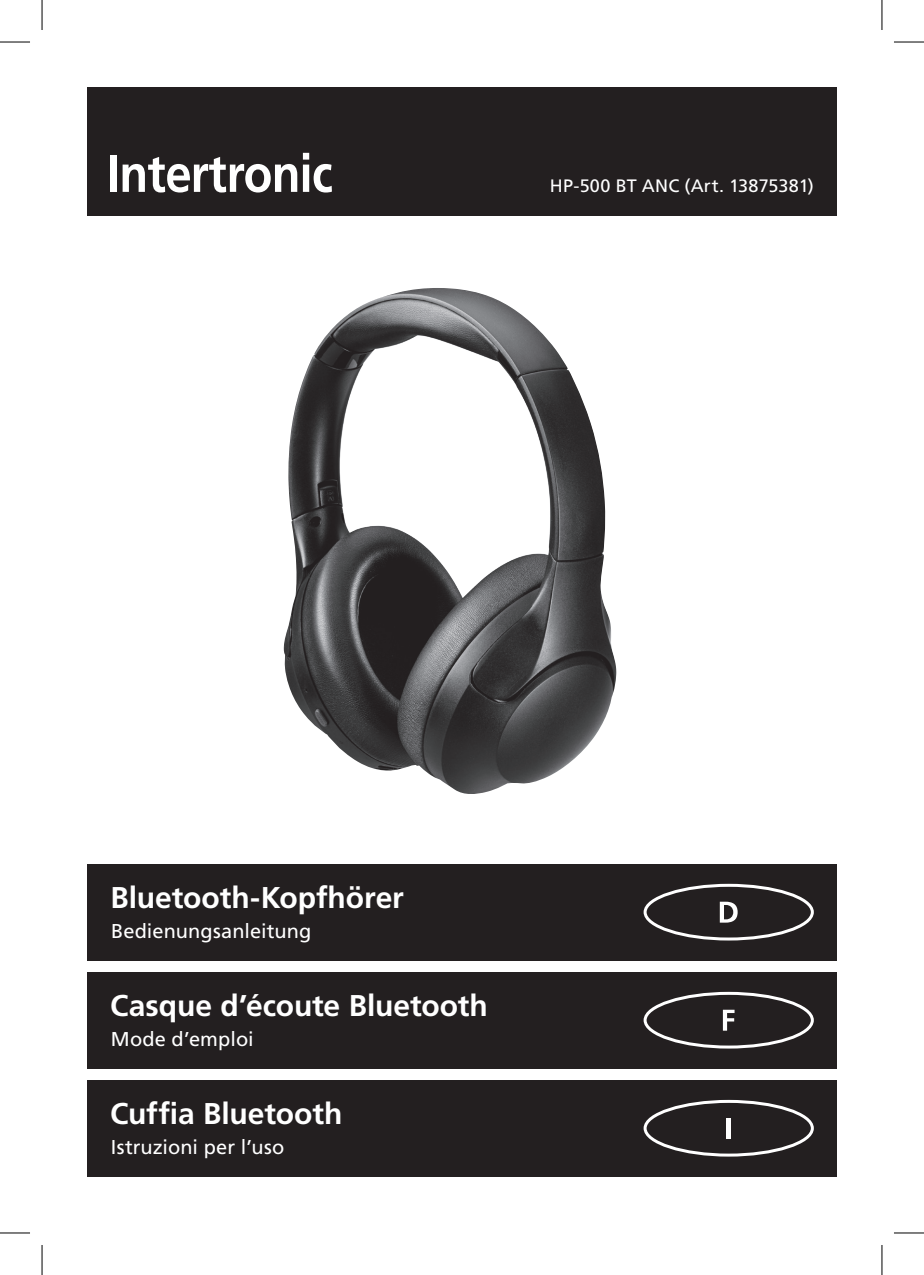
<style>
.page{position:relative;width:924px;height:1275px;background:#fff}
.page>*{position:absolute;margin:0;border:0;box-sizing:border-box;transform-origin:0 0}
.t1{font:700 30px "Frutiger LT Std";letter-spacing:-.005em;color:#fff}
.t2{font:20px "Frutiger LT Std";letter-spacing:.005em;color:#fff}
.t3{font:18px "Frutiger LT Std";letter-spacing:.015em;color:#fff}
</style>
<div class="page">
<div style="left:87px;top:87px;width:749px;height:129px;background:#231f20"></div>
<div style="left:110px;top:155px;width:7px;height:37px;background:#fff"></div>
<svg style="left:122px;top:157px;width:175px;height:35px"></svg>
<svg style="left:303px;top:153px;width:29px;height:39px"></svg>
<div style="left:87px;top:864px;width:749px;height:96px;background:#231f20"></div>
<div style="left:87px;top:1080px;width:749px;height:96px;background:#231f20"></div>
<div style="left:87px;top:972px;width:749px;height:96px;background:#231f20"></div>
<div style="left:643px;top:884px;width:170px;height:56px;border:3px solid #fff;border-radius:50%"></div>
<svg style="left:719px;top:901px;width:18px;height:21px"></svg>
<div style="left:643px;top:992px;width:170px;height:56px;border:3px solid #fff;border-radius:50%"></div>
<svg style="left:722px;top:1009px;width:12px;height:21px"></svg>
<div style="left:643px;top:1100px;width:170px;height:56px;border:3px solid #fff;border-radius:50%"></div>
<hr style="left:726px;top:1117px;width:4px;height:21px;background:#fff">
<img style="left:284px;top:288px;width:332px;height:506px">
<hr style="left:0;top:42px;width:30px;height:1px;background:#000">
<hr style="left:893px;top:42px;width:30px;height:1px;background:#000">
<hr style="left:0;top:1232px;width:30px;height:1px;background:#000">
<hr style="left:893px;top:1232px;width:30px;height:1px;background:#000">
<hr style="left:42px;top:0;width:1px;height:30px;background:#000">
<hr style="left:42px;top:1245px;width:1px;height:30px;background:#000">
<hr style="left:881px;top:0;width:1px;height:30px;background:#000">
<hr style="left:881px;top:1245px;width:1px;height:30px;background:#000">
<p class="t3" style="left:549px;top:175px;width:265px">HP-500 BT ANC (Art. 13875381)</p>
<p class="t1" style="left:110px;top:880px;width:295px">Bluetooth-Kopfhörer</p>
<p class="t2" style="left:111px;top:919px;width:202px">Bedienungsanleitung</p>
<p class="t1" style="left:110px;top:988px;width:379px">Casque d’écoute Bluetooth</p>
<p class="t2" style="left:111px;top:1027px;width:144px">Mode d’emploi</p>
<p class="t1" style="left:110px;top:1096px;width:233px">Cuffia Bluetooth</p>
<p class="t2" style="left:111px;top:1135px;width:175px">Istruzioni per l’uso</p>
</div>
